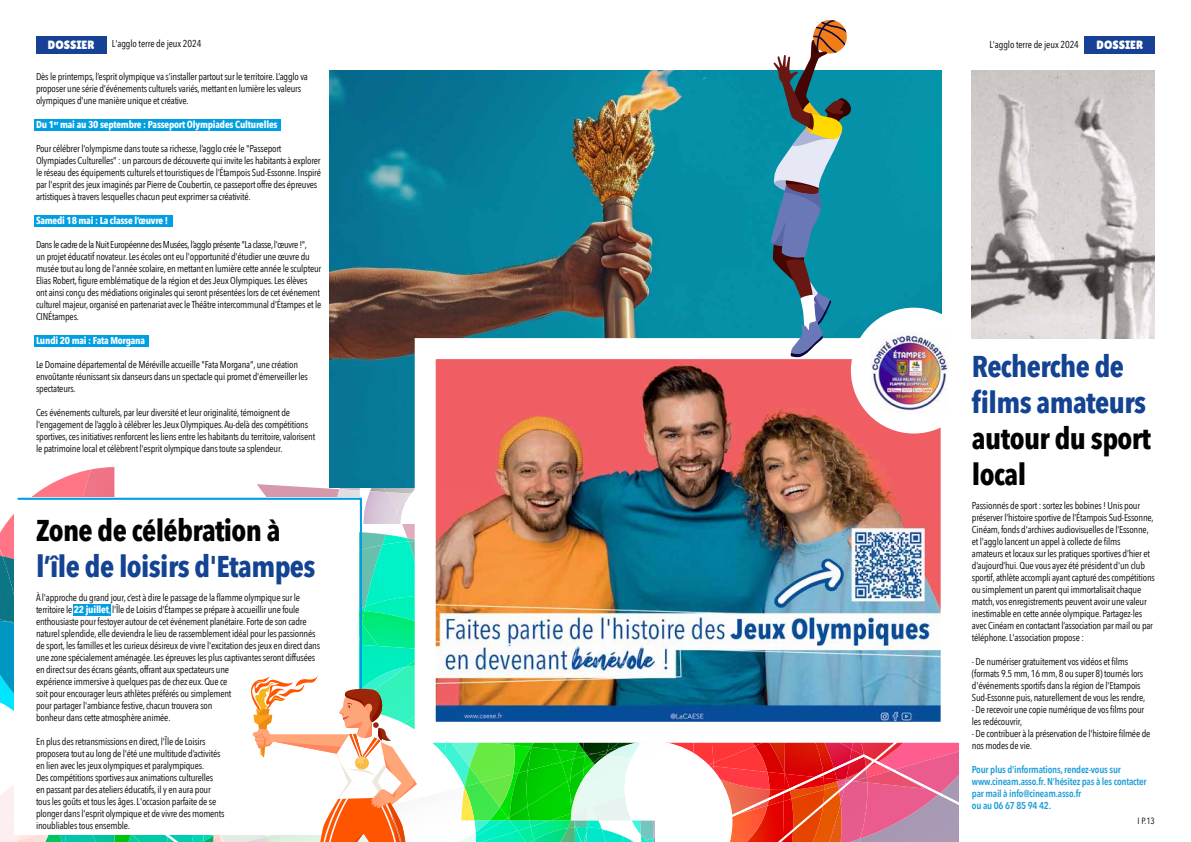
<style>
.page{position:relative;width:1191px;height:842px;background:#fff}
.page>*{position:absolute;margin:0;border:0;box-sizing:border-box;transform-origin:0 0}
.t1{font:700 30px/36px "Avenir Next Condensed";letter-spacing:-.02em;color:#134392}
.t2{font:700 30px/36px "Avenir Next Condensed";letter-spacing:-.02em;color:#020203}
.t3{font:12px "Lilita One";color:#fff}
.t4{font:10px/12px "Avenir Next Condensed";letter-spacing:-.02em;color:#020203}
.t5{font:600 10px/12px "Avenir Next Condensed";letter-spacing:-.02em;color:#1d9dd8}
.t6{font:700 10px "Avenir Next Condensed";letter-spacing:-.02em;color:#fff}
.t7{font:10px "Avenir Next Condensed";letter-spacing:-.01em;color:#000}
.t8{font:9px "Avenir Next Condensed";color:#000}
.s1{font-weight:700;color:#fff}
.s2{color:#fff}
</style>
<div class="page">
<div style="left:1084px;top:36px;width:71px;height:17px;background:#164194"></div>
<img style="left:972px;top:70px;width:183px;height:268px">
<img style="left:0;top:20px;width:959px;height:822px">
<div style="left:851px;top:308px;width:125px;height:125px;background:#fff;border-radius:50%"></div>
<img style="left:870px;top:333px;width:78px;height:80px">
<p class="t3" style="left:48px;top:38px;width:48px">DOSSIER</p>
<p class="t7" style="left:112px;top:35px;width:91px">L'agglo terre de jeux 2024</p>
<p class="t7" style="left:989px;top:36px;width:91px">L'agglo terre de jeux 2024</p>
<p class="t3" style="left:1096px;top:38px;width:48px">DOSSIER</p>
<p class="t4" style="left:36px;top:70px;width:273px">Dès le printemps, l’esprit olympique va s’installer partout sur le territoire. L’agglo va proposer une série d'événements culturels variés, mettant en lumière les valeurs olympiques d'une manière unique et créative.</p>
<p class="t6" style="left:36px;top:119px;width:243px">Du 1<sup>er</sup> mai au 30 septembre : Passeport Olympiades Culturelles</p>
<p class="t4" style="left:36px;top:142px;width:286px">Pour célébrer l'olympisme dans toute sa richesse, l’agglo crée le "Passeport Olympiades Culturelles" : un parcours de découverte qui invite les habitants à explorer le réseau des équipements culturels et touristiques de l’Étampois Sud-Essonne. Inspiré par l'esprit des jeux imaginés par Pierre de Coubertin, ce passeport offre des épreuves artistiques à travers lesquelles chacun peut exprimer sa créativité.</p>
<p class="t6" style="left:36px;top:215px;width:134px">Samedi 18 mai : La classe l’œuvre !</p>
<p class="t4" style="left:36px;top:238px;width:287px">Dans le cadre de la Nuit Européenne des Musées, l’agglo présente "La classe, l'œuvre !",<br>un projet éducatif novateur. Les écoles ont eu l'opportunité d'étudier une œuvre du musée tout au long de l'année scolaire, en mettant en lumière cette année le sculpteur Elias Robert, figure emblématique de la région et des Jeux Olympiques. Les élèves<br>ont ainsi conçu des médiations originales qui seront présentées lors de cet événement culturel majeur, organisé en partenariat avec le Théâtre intercommunal d’Étampes et le CINÉtampes.</p>
<p class="t6" style="left:36px;top:335px;width:111px">Lundi 20 mai : Fata Morgana</p>
<p class="t4" style="left:36px;top:358px;width:273px">Le Domaine départemental de Méréville accueille "Fata Morgana", une création envoûtante réunissant six danseurs dans un spectacle qui promet d'émerveiller les spectateurs.</p>
<p class="t4" style="left:36px;top:406px;width:281px">Ces événements culturels, par leur diversité et leur originalité, témoignent de l'engagement de l’agglo à célébrer les Jeux Olympiques. Au-delà des compétitions sportives, ces initiatives renforcent les liens entre les habitants du territoire, valorisent le patrimoine local et célèbrent l'esprit olympique dans toute sa splendeur.</p>
<h1 class="t1" style="left:972px;top:348px;width:176px">Recherche de films amateurs</h1>
<h1 class="t2" style="left:972px;top:420px;width:181px">autour du sport local</h1>
<p class="t4" style="left:972px;top:499px;width:184px">Passionnés de sport : sortez les bobines ! Unis pour préserver l’histoire sportive de l’Étampois Sud-Essonne, Cinéam, fonds d'archives audiovisuelles de l’Essonne, et l'agglo lancent un appel à collecte de films<br>amateurs et locaux sur les pratiques sportives d’hier et d’aujourd’hui. Que vous ayez été président d'un club sportif, athlète accompli ayant capturé des compétitions ou simplement un parent qui immortalisait chaque match, vos enregistrements peuvent avoir une valeur inestimable en cette année olympique. Partagez-les avec Cinéam en contactant l’association par mail ou par téléphone. L'association propose :</p>
<p class="t4" style="left:972px;top:655px;width:175px">- De numériser gratuitement vos vidéos et films (formats 9.5 mm, 16 mm, 8 ou super 8) tournés lors d'événements sportifs dans la région de l'Etampois Sud-Essonne puis, naturellement de vous les rendre,</p>
<p class="t4" style="left:972px;top:703px;width:174px">- De recevoir une copie numérique de vos films pour les redécouvrir,</p>
<p class="t4" style="left:972px;top:727px;width:180px">- De contribuer à la préservation de l'histoire filmée de nos modes de vie.</p>
<p class="t5" style="left:972px;top:763px;width:176px">Pour plus d'informations, rendez-vous sur www.cineam.asso.fr. N’hésitez pas à les contacter par mail à info@cineam.asso.fr<br>ou au 06 67 85 94 42.</p>
<h1 class="t2" style="left:36px;top:512px;width:246px">Zone de célébration à</h1>
<h1 class="t1" style="left:36px;top:548px;width:281px">l’île de loisirs d'Etampes</h1>
<p class="t4" style="left:36px;top:591px;width:285px">À l'approche du grand jour, c’est à dire le passage de la flamme olympique sur le territoire le <span class="s1">22 juillet</span><span class="s2">,</span> l'Île de Loisirs d'Étampes se prépare à accueillir une foule enthousiaste pour festoyer autour de cet événement planétaire. Forte de son cadre naturel splendide, elle deviendra le lieu de rassemblement idéal pour les passionnés de sport, les familles et les curieux désireux de vivre l'excitation des jeux en direct dans une zone spécialement aménagée. Les épreuves les plus captivantes seront diffusées en direct sur des écrans géants, offrant aux spectateurs une<br>expérience immersive à quelques pas de chez eux. Que ce<br>soit pour encourager leurs athlètes préférés ou simplement<br>pour partager l'ambiance festive, chacun trouvera son<br>bonheur dans cette atmosphère animée.</p>
<p class="t4" style="left:36px;top:735px;width:190px">En plus des retransmissions en direct, l'Île de Loisirs proposera tout au long de l'été une multitude d’activités en lien avec les jeux olympiques et paralympiques.<br>Des compétitions sportives aux animations culturelles<br>en passant par des ateliers éducatifs, il y en aura pour tous les goûts et tous les âges. L'occasion parfaite de se plonger dans l'esprit olympique et de vivre des moments inoubliables tous ensemble.</p>
<p class="t8" style="left:36px;top:813px;width:19px">P.12 I</p>
<p class="t8" style="left:1137px;top:813px;width:19px">I P.13</p>
</div>
